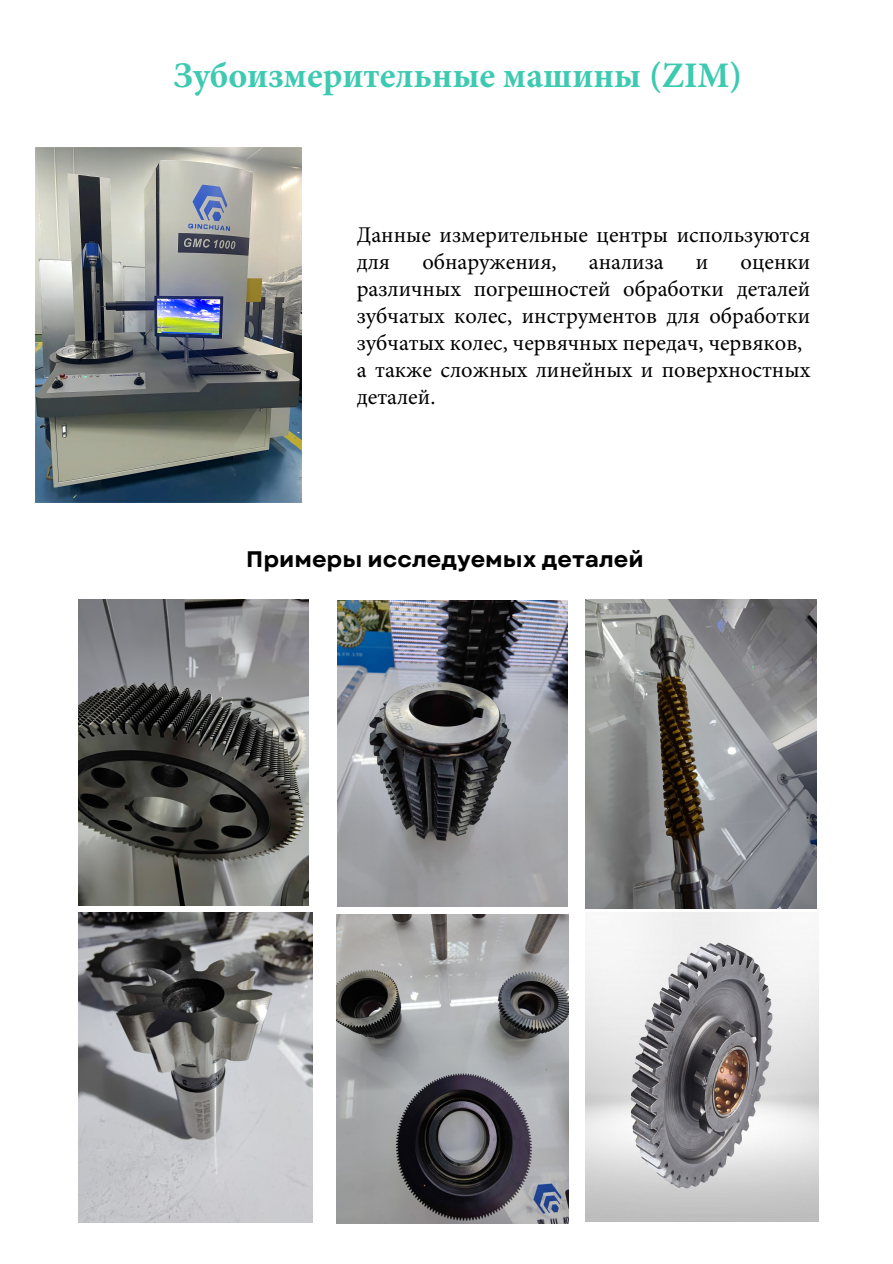
<style>
.page{position:relative;width:893px;height:1264px;background:#fff}
.page>*{position:absolute;margin:0;border:0;box-sizing:border-box;transform-origin:0 0}
.t1{font:700 36px "Minion Pro";color:#3dcab1}
.t2{font:22.5px/27px "Minion Pro";color:#000}
.t3{font:700 22.5px "Garet";color:#000}
</style>
<div class="page">
<img style="left:78px;top:599px;width:230px;height:306px">
<img style="left:585px;top:599px;width:231px;height:309px">
<img style="left:79px;top:912px;width:233px;height:310px">
<img style="left:337px;top:600px;width:230px;height:307px">
<img style="left:336px;top:914px;width:232px;height:309px">
<img style="left:35px;top:147px;width:266px;height:355px">
<img style="left:585px;top:912px;width:233px;height:309px">
<h1 class="t1" style="left:173px;top:51px;width:570px">Зубоизмерительные машины (ZIM)</h1>
<p class="t2" style="left:357px;top:222px;width:455px">Данные измерительные центры используются для</p>
<p class="t2" style="left:422px;top:249px;width:136px">обнаружения,</p>
<p class="t2" style="left:589px;top:249px;width:76px">анализа</p>
<p class="t2" style="left:696px;top:249px;width:14px">и</p>
<p class="t2" style="left:357px;top:249px;width:455px;text-indent:384px">оценки различных погрешностей обработки деталей зубчатых колес, инструментов для обработки зубчатых колес, червячных передач, червяков, а также сложных линейных и поверхностных деталей.</p>
<p class="t3" style="left:246px;top:542px;width:399px">Примеры исследуемых деталей</p>
</div>
